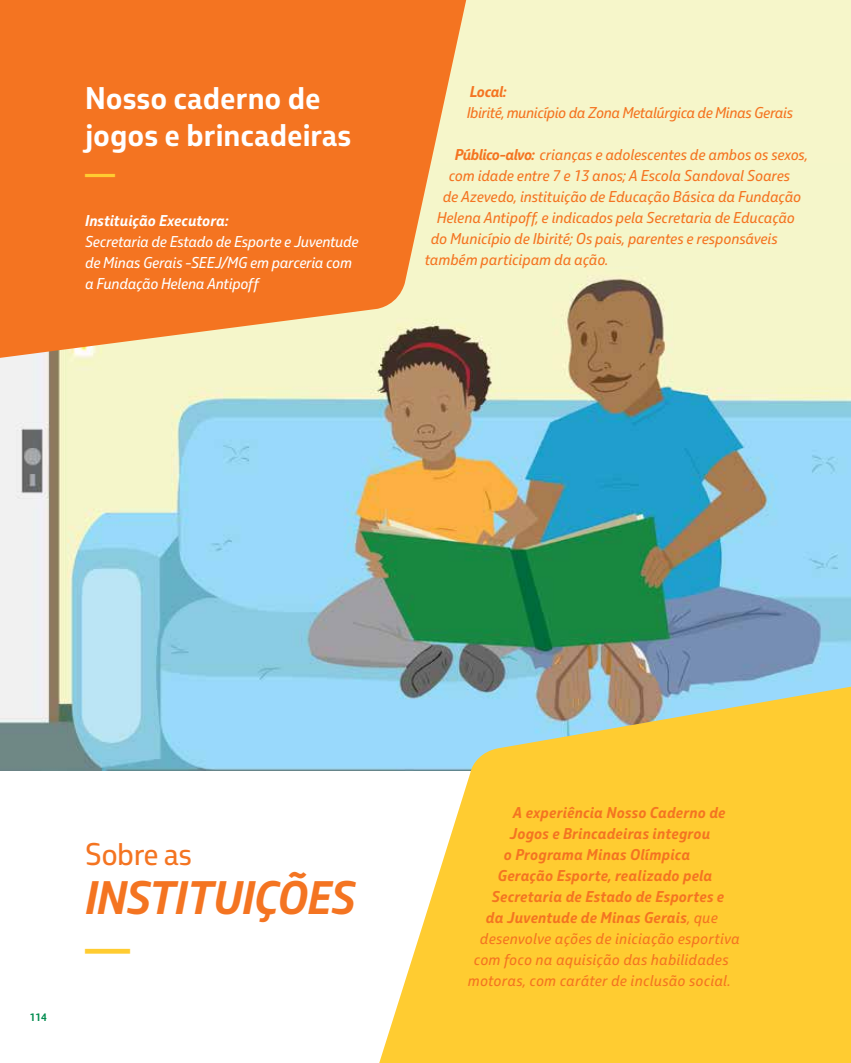
<style>
.page{position:relative;width:851px;height:1063px;background:#fff}
.page>*{position:absolute;margin:0;border:0;box-sizing:border-box;transform-origin:0 0}
.t1{font:italic 700 45px "Petrobras Sans";letter-spacing:-.02em;color:#f47421}
.t2{font:700 45px "Petrobras Sans";color:#ffcc31}
.t3{font:700 30px/37.5px "Petrobras Sans";color:#fff}
.t4{font:30px "Petrobras Sans";letter-spacing:-.02em;color:#f47421}
.t5{font:700 30px "Petrobras Sans";color:#ffcc31}
.t6{font:italic 15px "Petrobras Sans";letter-spacing:-.01em;color:#f47421}
.t7{font:italic 700 15px "Petrobras Sans";letter-spacing:.01em;color:#f47421}
.t8{font:italic 15px/21px "Petrobras Sans";letter-spacing:-.02em;color:#fff}
.t9{font:italic 15px "Petrobras Sans";letter-spacing:-.03em;color:#f47421}
.t10{font:italic 15px "Petrobras Sans";letter-spacing:.01em;color:#f47421}
.t11{font:italic 700 15px "Petrobras Sans";color:#fff}
.t12{font:700 10.5px "Petrobras Sans";color:#008c4f}
.s1{font-weight:700}
.s2{font-weight:400}
</style>
<div class="page">
<div style="left:383px;top:0;width:467px;height:166px;background:#f6f6ca"></div>
<img style="left:0;top:166px;width:850px;height:605px">
<svg style="left:0;top:0;width:468px;height:359px;background:#f18437"></svg>
<svg style="left:376px;top:687px;width:474px;height:376px;background:#f3cf56"></svg>
<h2 class="t3" style="left:85px;top:79px;width:268px">Nosso caderno de jogos e brincadeiras</h2>
<h2 class="t5" style="left:85px;top:153px;width:31px">---</h2>
<p class="t11" style="left:85px;top:211px;width:145px">Instituição Executora:</p>
<p class="t8" style="left:85px;top:231px;width:275px">Secretaria de Estado de Esporte e Juventude de Minas Gerais -SEEJ/MG em parceria com a Fundação Helena Antipoff</p>
<p class="t7" style="left:469px;top:82px;width:38px">Local:</p>
<p class="t9" style="left:466px;top:103px;width:328px">Ibirité, município da Zona Metalúrgica de Minas Gerais</p>
<p class="t6" style="left:454px;top:145px;width:355px"><span class="s1">Público-alvo:</span> crianças e adolescentes de ambos os sexos,</p>
<p class="t6" style="left:448px;top:166px;width:343px">com idade entre 7 e 13 anos; A Escola Sandoval Soares</p>
<p class="t6" style="left:442px;top:187px;width:360px">de Azevedo, instituição de Educação Básica da Fundação</p>
<p class="t6" style="left:436px;top:208px;width:360px">Helena Antipoff, e indicados pela Secretaria de Educação</p>
<p class="t6" style="left:430px;top:229px;width:348px">do Município de Ibirité; Os pais, parentes e responsáveis</p>
<p class="t6" style="left:424px;top:250px;width:185px">também participam da ação.</p>
<p class="t12" style="left:30px;top:1010px;width:18px">114</p>
<h2 class="t4" style="left:85px;top:835px;width:109px">Sobre as</h2>
<h1 class="t1" style="left:85px;top:868px;width:272px">INSTITUIÇÕES</h1>
<h1 class="t2" style="left:85px;top:918px;width:46px">---</h1>
<p class="t7" style="left:513px;top:802px;width:214px">A experiência Nosso Caderno de</p>
<p class="t7" style="left:510px;top:823px;width:202px">Jogos e Brincadeiras integrou</p>
<p class="t7" style="left:504px;top:844px;width:188px">o Programa Minas Olímpica</p>
<p class="t7" style="left:498px;top:865px;width:216px">Geração Esporte, realizado pela</p>
<p class="t7" style="left:492px;top:886px;width:234px">Secretaria de Estado de Esportes e</p>
<p class="t7" style="left:486px;top:907px;width:233px">da Juventude de Minas Gerais<span class="s2">, que</span></p>
<p class="t6" style="left:480px;top:929px;width:261px">desenvolve ações de iniciação esportiva</p>
<p class="t6" style="left:474px;top:950px;width:256px">com foco na aquisição das habilidades</p>
<p class="t10" style="left:468px;top:971px;width:264px">motoras, com caráter de inclusão social.</p>
</div>
